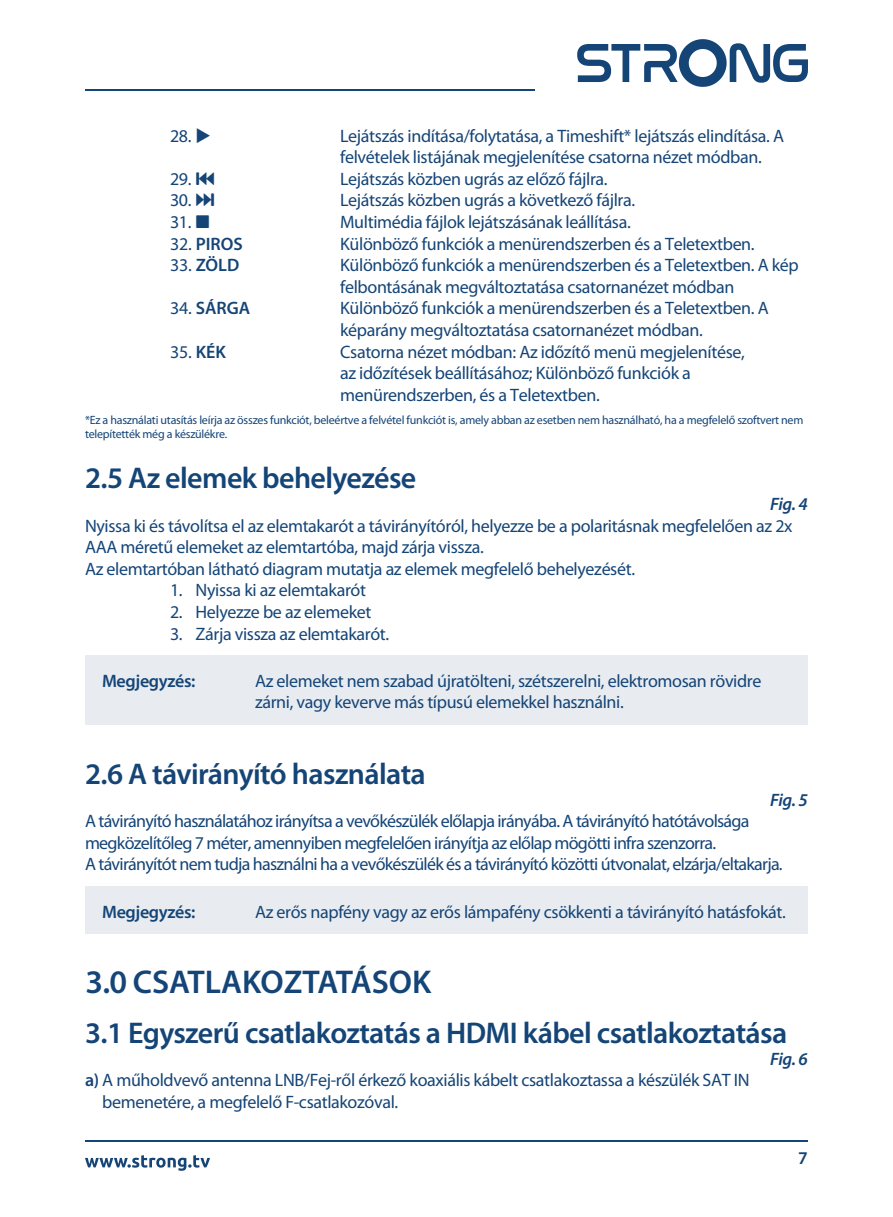
<style>
.page{position:relative;width:893px;height:1217px;background:#fff}
.page>*{position:absolute;margin:0;border:0;box-sizing:border-box;transform-origin:0 0}
.t1{font:600 33px "Myriad Pro";color:#154577}
.t2{font:600 30px "Myriad Pro";letter-spacing:-.02em;color:#154577}
.t3{font:18px/21.6px "Myriad Pro";letter-spacing:-.02em;color:#154577}
.t4{font:18px/21.6px "Myriad Pro";letter-spacing:-.04em;color:#154577}
.t5{font:600 18px "Myriad Pro";letter-spacing:-.02em;color:#154577}
.t6{font:italic 600 18px "Myriad Pro";letter-spacing:-.03em;color:#154577}
.t7{font:12px/14.4px "Myriad Pro";letter-spacing:-.02em;color:#154577}
.s1{font-family:"Guifxv 2 Transports"}
.s2{font-weight:400}
.s3{font-weight:600}
</style>
<div class="page">
<svg style="left:577px;top:39px;width:231px;height:48px"></svg>
<hr style="left:85px;top:90px;width:450px;height:1px;background:#154577">
<hr style="left:86px;top:1139px;width:722px;height:1px;background:#154577">
<svg style="left:85px;top:1155px;width:125px;height:15px"></svg>
<div style="left:85px;top:655px;width:723px;height:150px;background:#e8ecf1"></div>
<div style="left:85px;top:725px;width:723px;height:105px;background:#fff"></div>
<div style="left:85px;top:886px;width:723px;height:150px;background:#e8ecf1"></div>
<div style="left:85px;top:934px;width:723px;height:105px;background:#fff"></div>
<p class="t3" style="left:170px;top:125px;width:43px">28. ◆</p>
<p class="t3" style="left:340px;top:125px;width:445px">Lejátszás indítása/folytatása, a Timeshift* lejátszás elindítása. A felvételek listájának megjelenítése csatorna nézet módban.</p>
<p class="t3" style="left:170px;top:168px;width:46px">29. <span class="s1">7</span></p>
<p class="t3" style="left:340px;top:168px;width:269px">Lejátszás közben ugrás az előző fájlra.</p>
<p class="t3" style="left:170px;top:190px;width:46px">30. <span class="s1">8</span></p>
<p class="t3" style="left:340px;top:190px;width:296px">Lejátszás közben ugrás a következő fájlra.</p>
<p class="t3" style="left:170px;top:211px;width:41px">31. <span class="s1">3</span></p>
<p class="t3" style="left:340px;top:211px;width:292px">Multimédia fájlok lejátszásának leállítása.</p>
<p class="t5" style="left:170px;top:232px;width:74px"><span class="s2">32.</span> PIROS</p>
<p class="t3" style="left:340px;top:233px;width:416px">Különböző funkciók a menürendszerben és a Teletextben.</p>
<p class="t5" style="left:170px;top:254px;width:71px"><span class="s2">33.</span> ZÖLD</p>
<p class="t3" style="left:340px;top:255px;width:460px">Különböző funkciók a menürendszerben és a Teletextben. A kép felbontásának megváltoztatása csatornanézet módban</p>
<p class="t5" style="left:170px;top:297px;width:81px"><span class="s2">34.</span> SÁRGA</p>
<p class="t3" style="left:340px;top:298px;width:430px">Különböző funkciók a menürendszerben és a Teletextben. A képarány megváltoztatása csatornanézet módban.</p>
<p class="t3" style="left:170px;top:341px;width:57px">35. <span class="s3">KÉK</span></p>
<p class="t3" style="left:340px;top:341px;width:406px">Csatorna nézet módban: Az időzítő menü megjelenítése, az időzítések beállításához; Különböző funkciók a menürendszerben, és a Teletextben.</p>
<p class="t7" style="left:85px;top:413px;width:720px">*Ez a használati utasítás leírja az összes funkciót, beleértve a felvétel funkciót is, amely abban az esetben nem használható, ha a megfelelő szoftvert nem telepítették még a készülékre.</p>
<h2 class="t2" style="left:85px;top:459px;width:333px">2.5 Az elemek behelyezése</h2>
<p class="t6" style="left:770px;top:492px;width:39px">Fig. 4</p>
<p class="t3" style="left:85px;top:515px;width:709px">Nyissa ki és távolítsa el az elemtakarót a távirányítóról, helyezze be a polaritásnak megfelelően az 2x<br>AAA méretű elemeket az elemtartóba, majd zárja vissza.<br>Az elemtartóban látható diagram mutatja az elemek megfelelő behelyezését.</p>
<p class="t3" style="left:170px;top:579px;width:197px">1. Nyissa ki az elemtakarót</p>
<p class="t3" style="left:170px;top:601px;width:203px">2. Helyezze be az elemeket</p>
<p class="t3" style="left:170px;top:623px;width:221px">3. Zárja vissza az elemtakarót.</p>
<p class="t5" style="left:102px;top:669px;width:95px">Megjegyzés:</p>
<p class="t3" style="left:255px;top:670px;width:508px">Az elemeket nem szabad újratölteni, szétszerelni, elektromosan rövidre zárni, vagy keverve más típusú elemekkel használni.</p>
<h2 class="t2" style="left:85px;top:754px;width:342px">2.6 A távirányító használata</h2>
<p class="t6" style="left:770px;top:787px;width:39px">Fig. 5</p>
<p class="t4" style="left:85px;top:810px;width:699px">A távirányító használatához irányítsa a vevőkészülék előlapja irányába. A távirányító hatótávolsága megközelítőleg 7 méter, amennyiben megfelelően irányítja az előlap mögötti infra szenzorra.<br>A távirányítót nem tudja használni ha a vevőkészülék és a távirányító közötti útvonalat, elzárja/eltakarja.</p>
<p class="t5" style="left:102px;top:899px;width:95px">Megjegyzés:</p>
<p class="t3" style="left:255px;top:900px;width:532px">Az erős napfény vagy az erős lámpafény csökkenti a távirányító hatásfokát.</p>
<h1 class="t1" style="left:85px;top:960px;width:347px">3.0 CSATLAKOZTATÁSOK</h1>
<h2 class="t2" style="left:85px;top:1013px;width:704px">3.1 Egyszerű csatlakoztatás a HDMI kábel csatlakoztatása</h2>
<p class="t6" style="left:770px;top:1047px;width:39px">Fig. 6</p>
<p class="t3" style="left:102px;top:1069px;width:649px;text-indent:-17px"><span class="s3">a)</span> A műholdvevő antenna LNB/Fej-ről érkező koaxiális kábelt csatlakoztassa a készülék SAT IN bemenetére, a megfelelő F-csatlakozóval.</p>
<p class="t5" style="left:798px;top:1146px;width:11px">7</p>
</div>
